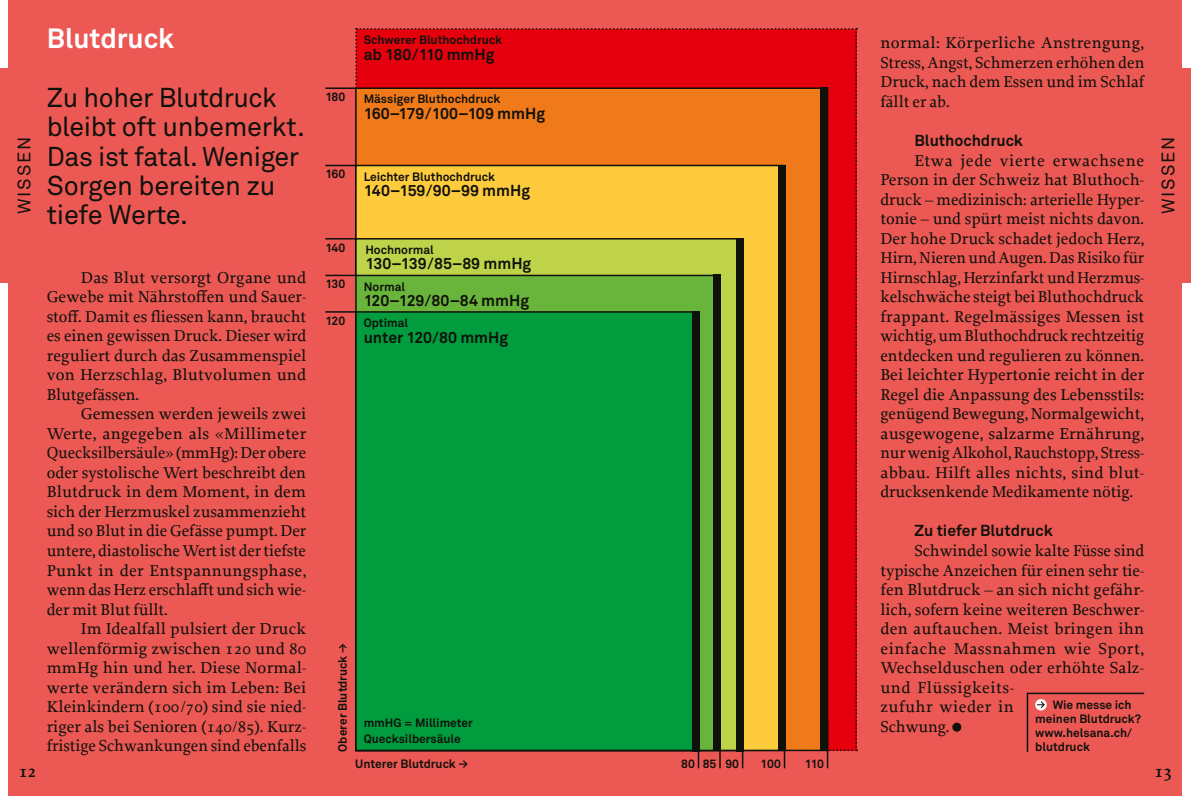
<style>
.page{position:relative;width:1191px;height:796px;background:#fff}
.page>*{position:absolute;margin:0;border:0;box-sizing:border-box;transform-origin:0 0}
.t1{font:700 27.6px "Akkurat Office";color:#fff}
.t2{font:27px/29.2px "Akkurat Office";letter-spacing:-.015em;color:#11110c}
.t3{font:18px "Akkurat Office";letter-spacing:.1em;color:#11110c}
.t4{font:600 18px "Proforma";color:#11110c}
.t5{font:500 16.5px/19.5px "Proforma";color:#11110c;text-align:justify}
.t6{font:700 15.75px "Akkurat Office";color:#11110c}
.t7{font:700 12px/13.8px "Akkurat Office";color:#11110c}
</style>
<div class="page">
<div style="left:9px;top:0;width:1173px;height:795px;background:#ec5955"></div>
<svg style="left:355px;top:28px;width:502px;height:722px;background:#dd010d"></svg>
<div style="left:356px;top:88px;width:471px;height:662px;background:#f07a19"></div>
<div style="left:356px;top:165px;width:428px;height:585px;background:#fdcb3b"></div>
<div style="left:356px;top:239px;width:386px;height:511px;background:#bed349"></div>
<div style="left:356px;top:275px;width:364px;height:475px;background:#69b53b"></div>
<div style="left:356px;top:312px;width:342px;height:438px;background:#009c3e"></div>
<div style="left:355px;top:311px;width:344px;height:439px;border:2px solid #11110c"></div>
<div style="left:692px;top:311px;width:7px;height:439px;background:#11110c"></div>
<div style="left:713px;top:274px;width:8px;height:476px;background:#11110c"></div>
<div style="left:736px;top:238px;width:7px;height:512px;background:#11110c"></div>
<div style="left:778px;top:165px;width:7px;height:585px;background:#11110c"></div>
<div style="left:820px;top:87px;width:7px;height:663px;background:#11110c"></div>
<hr style="left:697px;top:722px;width:2px;height:45px;background:#11110c">
<hr style="left:719px;top:722px;width:1px;height:45px;background:#11110c">
<hr style="left:742px;top:722px;width:1px;height:45px;background:#11110c">
<hr style="left:783px;top:722px;width:2px;height:45px;background:#11110c">
<hr style="left:826px;top:722px;width:2px;height:45px;background:#11110c">
<hr style="left:325px;top:238px;width:32px;height:1px;background:#11110c">
<hr style="left:325px;top:165px;width:32px;height:1px;background:#11110c">
<hr style="left:325px;top:274px;width:32px;height:2px;background:#11110c">
<hr style="left:325px;top:87px;width:32px;height:2px;background:#11110c">
<hr style="left:325px;top:311px;width:32px;height:1px;background:#11110c">
<div style="left:952px;top:722px;width:9px;height:9px;background:#11110c;border-radius:50%"></div>
<svg style="left:1026px;top:692px;width:119px;height:60px"></svg>
<div style="left:0;top:68px;width:9px;height:214px;background:#ec5955"></div>
<div style="left:1182px;top:68px;width:9px;height:214px;background:#ec5955"></div>
<h1 class="t1" style="left:47px;top:22px;width:129px">Blutdruck</h1>
<h2 class="t2" style="left:47px;top:84px;width:260px">Zu hoher Blutdruck bleibt oft unbemerkt.<br>Das ist fatal. Weniger<br>Sorgen bereiten zu tiefe Werte.</h2>
<p class="t7" style="left:364px;top:33px;width:140px">Schwerer Bluthochdruck</p>
<p class="t6" style="left:364px;top:44px;width:132px">ab 180/110 mmHg</p>
<p class="t5" style="left:880px;top:34px;width:266px">normal: Körperliche Anstrengung, Stress, Angst, Schmerzen erhöhen den Druck, nach dem Essen und im Schlaf fällt er ab.</p>
<p class="t6" style="left:914px;top:131px;width:110px">Bluthochdruck</p>
<p class="t5" style="left:880px;top:151px;width:265px;text-indent:34px">Etwa jede vierte erwachsene Person in der Schweiz hat Bluthoch&shy;druck – medizinisch: arterielle Hyper&shy;tonie – und spürt meist nichts davon.<br>Der hohe Druck schadet jedoch Herz, Hirn, Nieren und Augen. Das Risiko für Hirnschlag, Herzinfarkt und Herzmus&shy;kelschwäche steigt bei Bluthochdruck frappant. Regelmässiges Messen ist wichtig, um Bluthochdruck rechtzeitig entdecken und regulieren zu können.<br>Bei leichter Hypertonie reicht in der Regel die Anpassung des Lebensstils: genügend Bewegung, Normalgewicht, ausgewogene, salzarme Ernährung, nur wenig Alkohol, Rauchstopp, Stress&shy;abbau. Hilft alles nichts, sind blut&shy;drucksenkende Medikamente nötig.</p>
<p class="t6" style="left:914px;top:521px;width:140px">Zu tiefer Blutdruck</p>
<p class="t5" style="left:880px;top:541px;width:265px;text-align:left;text-indent:34px">Schwindel sowie kalte Füsse sind typische Anzeichen für einen sehr tie&shy;fen Blutdruck – an sich nicht gefähr&shy;lich, sofern keine weiteren Beschwer&shy;den auftauchen. Meist bringen ihn einfache Massnahmen wie Sport,<br>Wechselduschen oder erhöhte Salz&shy;und Flüssigkeits-<br>zufuhr wieder in<br>Schwung.</p>
<p class="t7" style="left:325px;top:90px;width:21px">180</p>
<p class="t7" style="left:364px;top:92px;width:138px">Mässiger Bluthochdruck</p>
<p class="t6" style="left:364px;top:104px;width:183px">160–179 / 100–109 mmHg</p>
<p class="t3" style="left:14px;top:214px;width:79px;rotate:-90deg">WISSEN</p>
<p class="t3" style="left:1157px;top:214px;width:79px;rotate:-90deg">WISSEN</p>
<p class="t7" style="left:325px;top:167px;width:21px">160</p>
<p class="t7" style="left:364px;top:169px;width:133px">Leichter Bluthochdruck</p>
<p class="t6" style="left:364px;top:181px;width:168px">140–159 / 90–99 mmHg</p>
<p class="t7" style="left:325px;top:240px;width:21px">140</p>
<p class="t7" style="left:365px;top:242px;width:70px">Hochnormal</p>
<p class="t6" style="left:365px;top:254px;width:167px">130–139 / 85–89 mmHg</p>
<p class="t5" style="left:47px;top:268px;width:261px;text-indent:34px">Das Blut versorgt Organe und Gewebe mit Nährstoffen und Sauer&shy;stoff. Damit es fliessen kann, braucht es einen gewissen Druck. Dieser wird reguliert durch das Zusammenspiel von Herzschlag, Blutvolumen und Blutgefässen.</p>
<p class="t5" style="left:47px;top:404px;width:261px;text-indent:34px">Gemessen werden jeweils zwei Werte, angegeben als «Millimeter Quecksilbersäule» (mmHg): Der obere oder systolische Wert beschreibt den Blutdruck in dem Moment, in dem sich der Herzmuskel zusammenzieht und so Blut in die Gefässe pumpt. Der untere, diastolische Wert ist der tiefste Punkt in der Entspannungsphase, wenn das Herz erschlafft und sich wie&shy;der mit Blut füllt.</p>
<p class="t5" style="left:47px;top:619px;width:261px;text-indent:34px">Im Idealfall pulsiert der Druck wellenförmig zwischen 120 und 80 mmHg hin und her. Diese Normal&shy;werte verändern sich im Leben: Bei Kleinkindern (100 /70) sind sie nied&shy;riger als bei Senioren (140 /85). Kurz&shy;fristige Schwankungen sind ebenfalls</p>
<p class="t7" style="left:325px;top:277px;width:21px">130</p>
<p class="t7" style="left:364px;top:279px;width:43px">Normal</p>
<p class="t6" style="left:364px;top:291px;width:167px">120–129/ 80–84 mmHg</p>
<p class="t7" style="left:325px;top:313px;width:21px">120</p>
<p class="t7" style="left:364px;top:315px;width:46px">Optimal</p>
<p class="t6" style="left:364px;top:327px;width:146px">unter 120/80 mmHg</p>
<p class="t7" style="left:335px;top:751px;width:110px;rotate:-90deg">Oberer Blutdruck →</p>
<p class="t7" style="left:1035px;top:697px;width:107px;text-indent:17px">Wie messe ich meinen Blutdruck? www.helsana.ch/ blutdruck</p>
<p class="t7" style="left:364px;top:714px;width:111px;line-height:15.8px">mmHG = Millimeter<br>Queck silbersäule</p>
<p class="t7" style="left:355px;top:756px;width:114px">Unterer Blutdruck →</p>
<p class="t7" style="left:681px;top:756px;width:59px">80 85 90</p>
<p class="t7" style="left:760px;top:756px;width:22px">100</p>
<p class="t7" style="left:805px;top:756px;width:21px">110</p>
<p class="t4" style="left:19px;top:763px;width:19px">12</p>
<p class="t4" style="left:1154px;top:763px;width:19px">13</p>
</div>
